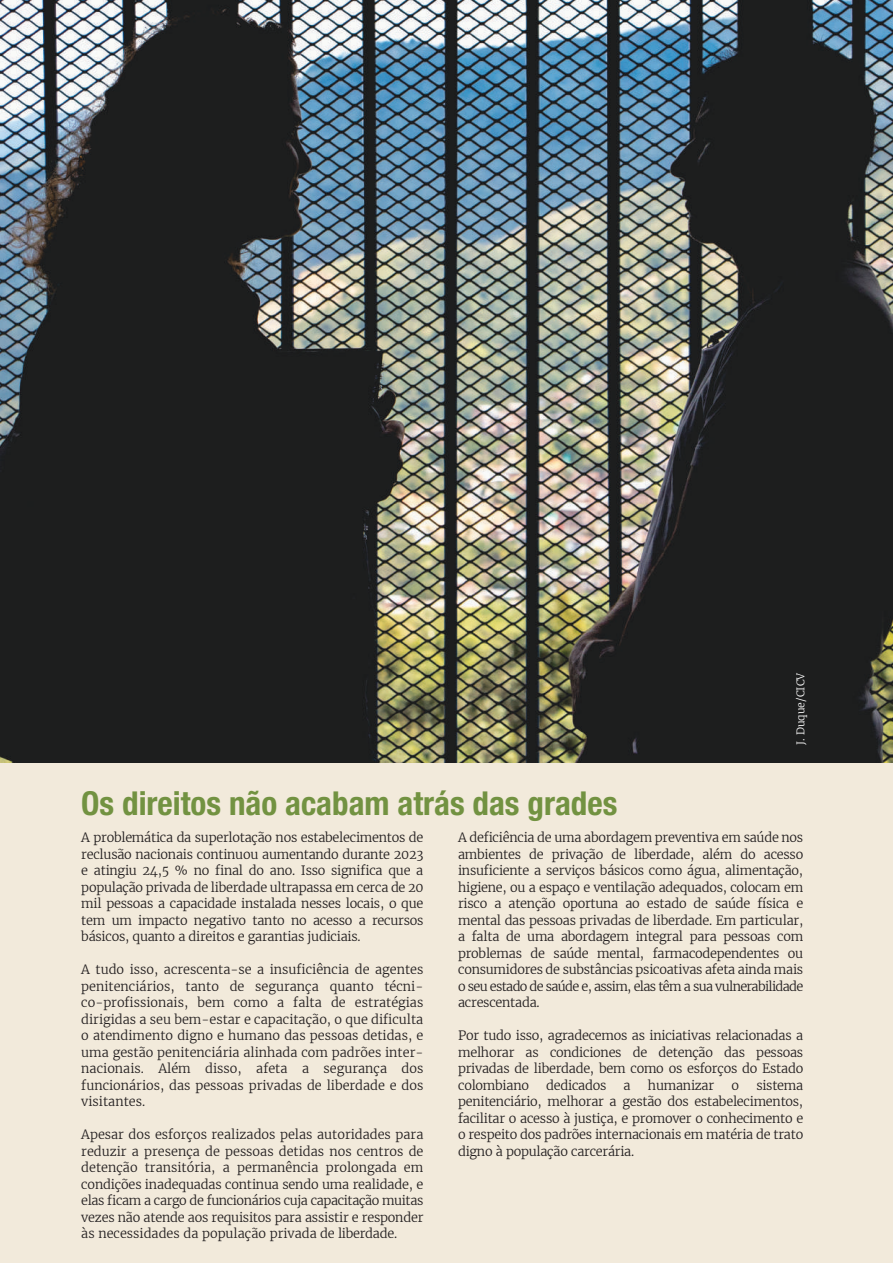
<style>
.page{position:relative;width:893px;height:1263px;background:#fff}
.page>*{position:absolute;margin:0;border:0;box-sizing:border-box;transform-origin:0 0}
.t1{font:700 condensed 33px "Helvetica Neue LT Std";color:#729241}
.t2{font:300 12.75px/16.5px "Merriweather";letter-spacing:-.02em;color:#231f20;text-align:justify}
.t3{font:300 10.5px "Merriweather";color:#fff}
</style>
<div class="page">
<div style="left:0;top:4px;width:893px;height:1259px;background:#f2eadb"></div>
<img style="left:0;top:0;width:893px;height:763px">
<p class="t3" style="left:793px;top:745px;width:74px;rotate:-90deg">J. Duque/CICV</p>
<h1 class="t1" style="left:81px;top:783px;width:537px">Os direitos não acabam atrás das grades</h1>
<p class="t2" style="left:458px;top:829px;width:347px">A deficiência de uma abordagem preventiva em saúde nos ambientes de privação de liberdade, além do acesso insuficiente a serviços básicos como água, alimentação, higiene, ou a espaço e ventilação adequados, colocam em risco a atenção oportuna ao estado de saúde física e mental das pessoas privadas de liberdade. Em particular, a falta de uma abordagem integral para pessoas com problemas de saúde mental, farmacodependentes ou consumidores de substâncias psicoativas afeta ainda mais o seu estado de saúde e, assim, elas têm a sua vulnerabilidade acrescentada.</p>
<p class="t2" style="left:458px;top:1027px;width:347px">Por tudo isso, agradecemos as iniciativas relacionadas a melhorar as condiciones de detenção das pessoas privadas de liberdade, bem como os esforços do Estado colombiano</p>
<p class="t2" style="left:81px;top:829px;width:344px">A problemática da superlotação nos estabelecimentos de reclusão nacionais continuou aumentando durante 2023 e atingiu 24,5 % no final do ano. Isso significa que a população privada de liberdade ultrapassa em cerca de 20 mil pessoas a capacidade instalada nesses locais, o que tem um impacto negativo tanto no acesso a recursos básicos, quanto a direitos e garantias judiciais.</p>
<p class="t2" style="left:81px;top:961px;width:344px">A tudo isso, acrescenta-se a insuficiência de agentes penitenciários, tanto de segurança quanto técni&shy;co-profissionais, bem como a falta de estratégias dirigidas a seu bem-estar e capacitação, o que dificulta o atendimento digno e humano das pessoas detidas, e uma gestão penitenciária alinhada com padrões inter&shy;nacionais. Além disso, afeta a segurança dos funcionários, das pessoas privadas de liberdade e dos visitantes.</p>
<p class="t2" style="left:81px;top:1126px;width:344px">Apesar dos esforços realizados pelas autoridades para reduzir a presença de pessoas detidas nos centros de detenção transitória, a permanência prolongada em condições inadequadas continua sendo uma realidade, e elas ficam a cargo de funcionários cuja capacitação muitas vezes não atende aos requisitos para assistir e responder às necessidades da população privada de liberdade.</p>
<p class="t2" style="left:546px;top:1077px;width:62px">dedicados</p>
<p class="t2" style="left:624px;top:1077px;width:9px">a</p>
<p class="t2" style="left:648px;top:1077px;width:68px">humanizar</p>
<p class="t2" style="left:731px;top:1077px;width:9px">o</p>
<p class="t2" style="left:458px;top:1077px;width:347px;text-indent:298px">sistema penitenciário, melhorar a gestão dos estabelecimentos, facilitar o acesso à justiça, e promover o conhecimento e o respeito dos padrões internacionais em matéria de trato digno à população carcerária.</p>
</div>
